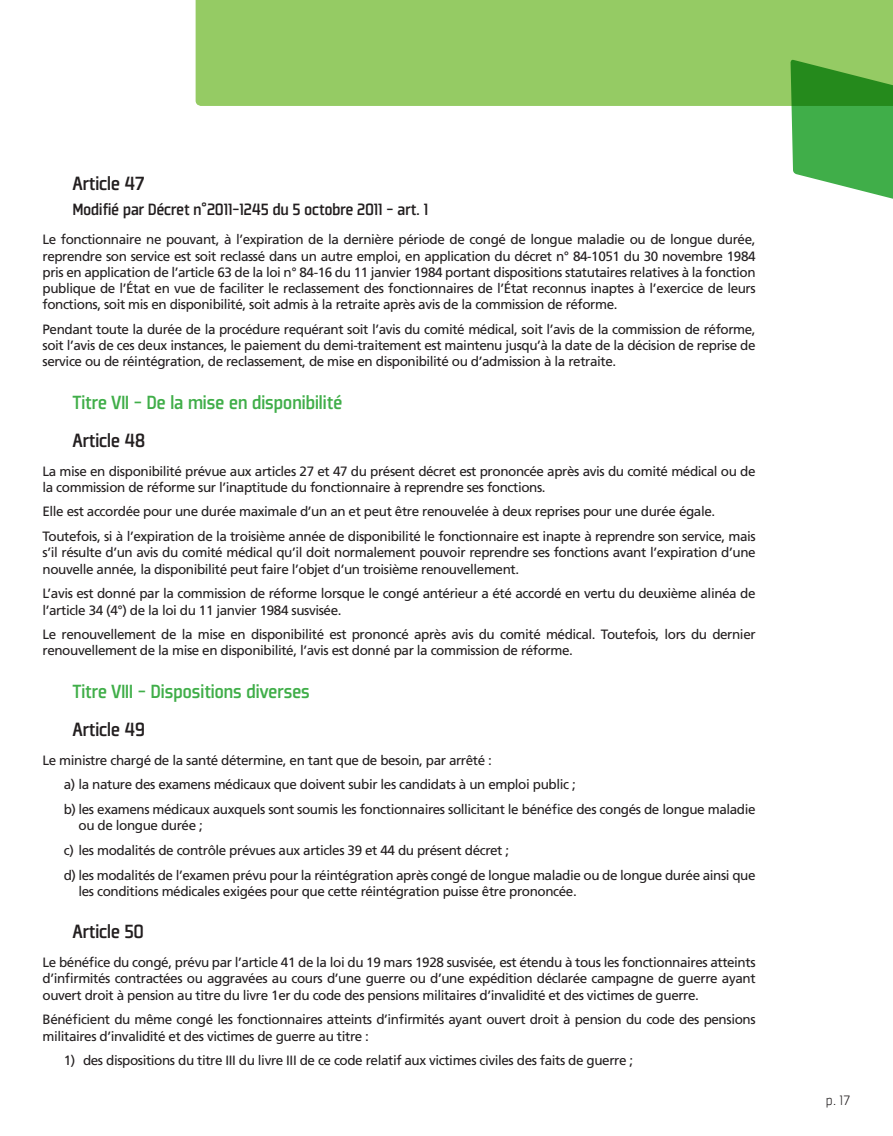
<style>
.page{position:relative;width:893px;height:1136px;background:#fff}
.page>*{position:absolute;margin:0;border:0;box-sizing:border-box;transform-origin:0 0}
.t1{font:500 21px "Plexes";letter-spacing:-.03em;color:#40ae49}
.t2{font:500 21px "Plexes";letter-spacing:-.03em;color:#231f20}
.t3{font:500 18px "Plexes";letter-spacing:-.03em;color:#231f20}
.t4{font:300 15px "Plexes";color:#231f20}
.t5{font:13.5px/16.2px "Frutiger";letter-spacing:-.03em;color:#231f20}
</style>
<div class="page">
<div style="left:196px;top:0;width:697px;height:106px;background:#95cb64"></div>
<svg style="left:790px;top:59px;width:103px;height:140px;background:#56b054"></svg>
<h1 class="t2" style="left:73px;top:173px;width:74px">Article 47</h1>
<h2 class="t3" style="left:73px;top:200px;width:357px">Modifié par Décret n°2011-1245 du 5 octobre 2011 - art. 1</h2>
<p class="t5" style="left:43px;top:231px;width:715px;text-align:justify">Le fonctionnaire ne pouvant, à l’expiration de la dernière période de congé de longue maladie ou de longue durée, reprendre son service est soit reclassé dans un autre emploi, en application du décret n° 84-1051 du 30 novembre 1984 pris en application de l’article 63 de la loi n° 84-16 du 11 janvier 1984 portant dispositions statutaires relatives à la fonction publique de l’État en vue de faciliter le reclassement des fonctionnaires de l’État reconnus inaptes à l’exercice de leurs fonctions, soit mis en disponibilité, soit admis à la retraite après avis de la commission de réforme.</p>
<p class="t5" style="left:43px;top:321px;width:715px;text-align:justify">Pendant toute la durée de la procédure requérant soit l’avis du comité médical, soit l’avis de la commission de réforme, soit l’avis de ces deux instances, le paiement du demi-traitement est maintenu jusqu’à la date de la décision de reprise de service ou de réintégration, de reclassement, de mise en disponibilité ou d’admission à la retraite.</p>
<h1 class="t1" style="left:73px;top:391px;width:272px">Titre VII - De la mise en disponibilité</h1>
<h1 class="t2" style="left:73px;top:429px;width:75px">Article 48</h1>
<p class="t5" style="left:43px;top:462px;width:715px">La mise en disponibilité prévue aux articles 27 et 47 du présent décret est prononcée après avis du comité médical ou de la commission de réforme sur l’inaptitude du fonctionnaire à reprendre ses fonctions.</p>
<p class="t5" style="left:43px;top:499px;width:715px;line-height:24.8px">Elle est accordée pour une durée maximale d’un an et peut être renouvelée à deux reprises pour une durée égale.<br>Toutefois, si à l’expiration de la troisième année de disponibilité le fonctionnaire est inapte à reprendre son service, mais</p>
<p class="t5" style="left:43px;top:544px;width:715px">s’il résulte d’un avis du comité médical qu’il doit normalement pouvoir reprendre ses fonctions avant l’expiration d’une nouvelle année, la disponibilité peut faire l’objet d’un troisième renouvellement.</p>
<p class="t5" style="left:43px;top:585px;width:715px">L’avis est donné par la commission de réforme lorsque le congé antérieur a été accordé en vertu du deuxième alinéa de l’article 34 (4°) de la loi du 11 janvier 1984 susvisée.</p>
<p class="t5" style="left:43px;top:626px;width:715px">Le renouvellement de la mise en disponibilité est prononcé après avis du comité médical. Toutefois, lors du dernier renouvellement de la mise en disponibilité, l’avis est donné par la commission de réforme.</p>
<h1 class="t1" style="left:73px;top:680px;width:239px">Titre VIII - Dispositions diverses</h1>
<h1 class="t2" style="left:73px;top:718px;width:74px">Article 49</h1>
<p class="t5" style="left:64px;top:747px;width:693px;line-height:24.8px;text-indent:-21px">Le ministre chargé de la santé détermine, en tant que de besoin, par arrêté :<br>a) la nature des examens médicaux que doivent subir les candidats à un emploi public ;<br>b) les examens médicaux auxquels sont soumis les fonctionnaires sollicitant le bénéfice des congés de longue maladie</p>
<p class="t5" style="left:64px;top:813px;width:693px;line-height:24.8px;text-indent:15px">ou de longue durée ;<br>c) les modalités de contrôle prévues aux articles 39 et 44 du présent décret ;<br>d) les modalités de l’examen prévu pour la réintégration après congé de longue maladie ou de longue durée ainsi que</p>
<p class="t5" style="left:79px;top:883px;width:500px">les conditions médicales exigées pour que cette réintégration puisse être prononcée.</p>
<h1 class="t2" style="left:73px;top:920px;width:73px">Article 50</h1>
<p class="t5" style="left:43px;top:954px;width:715px;text-align:justify">Le bénéfice du congé, prévu par l’article 41 de la loi du 19 mars 1928 susvisée, est étendu à tous les fonctionnaires atteints d’infirmités contractées ou aggravées au cours d’une guerre ou d’une expédition déclarée campagne de guerre ayant ouvert droit à pension au titre du livre 1er du code des pensions militaires d’invalidité et des victimes de guerre.</p>
<p class="t5" style="left:43px;top:1011px;width:715px">Bénéficient du même congé les fonctionnaires atteints d’infirmités ayant ouvert droit à pension du code des pensions militaires d’invalidité et des victimes de guerre au titre :</p>
<p class="t5" style="left:64px;top:1052px;width:571px">1) des dispositions du titre III du livre III de ce code relatif aux victimes civiles des faits de guerre ;</p>
<p class="t4" style="left:825px;top:1092px;width:26px">p. 17</p>
</div>
